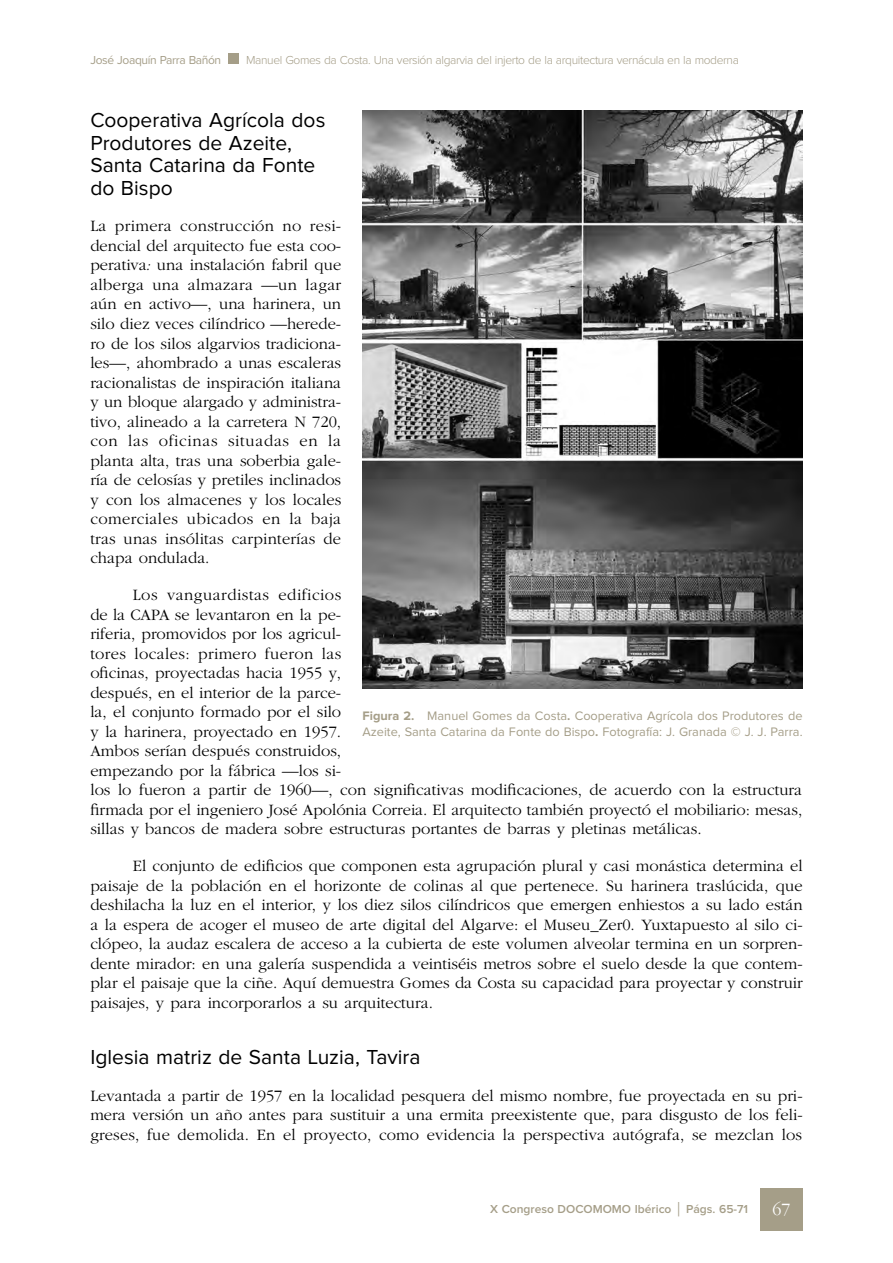
<style>
.page{position:relative;width:893px;height:1263px;background:#fff}
.page>*{position:absolute;margin:0;border:0;box-sizing:border-box;transform-origin:0 0}
._07-TIT_1{font:21px/22.5px "Proxima Nova";color:#000}
.t1{font:300 18px "Garamond";color:#fff}
._08-TEX_GENERAL{font:300 16.5px/19.5px "Garamond";color:#000}
._09-TEXT_GENERAL_PRI{font:300 16.5px/19.5px "Garamond";letter-spacing:.01em;color:#000;text-align:justify}
._09-pie_figura{font:12.75px/15.8px "Proxima Nova";color:#a59e88}
.t2{font:300 12px "Proxima Nova";letter-spacing:-.03em;color:#a59e88}
.t3{font:600 12px "Proxima Nova";color:#a59e88}
.t4{font:12px "Proxima Nova";letter-spacing:-.03em;color:#a59e88}
.s1{font-style:italic}
.s2{font-weight:700}
.s3{font-size:20.4px}
</style>
<div class="page">
<div style="left:228px;top:53px;width:11px;height:11px;background:#a59e88"></div>
<div style="left:760px;top:1188px;width:43px;height:42px;background:#a59e88"></div>
<img style="left:362px;top:111px;width:441px;height:577px">
<p class="t4" style="left:90px;top:54px;width:132px">José Joaquín Parra Bañón</p>
<p class="t2" style="left:246px;top:54px;width:494px">Manuel Gomes da Costa. Una versión algarvia del injerto de la arquitectura vernácula en la moderna</p>
<p class="_07-TIT_1" style="left:90px;top:110px;width:237px">Cooperativa Agrícola dos<br>Produtores de Azeite,<br>Santa Catarina da Fonte do Bispo</p>
<p class="_09-TEXT_GENERAL_PRI" style="left:90px;top:217px;width:253px">La primera construcción no resi&shy;dencial del arquitecto fue esta coo&shy;perativa<span class="s1">:</span> una instalación fabril que alberga una almazara —un lagar aún en activo—, una harinera, un silo diez veces cilíndrico —herede&shy;ro de los silos algarvios tradiciona&shy;les—, ahombrado a unas escaleras racionalistas de inspiración italiana y un bloque alargado y administra&shy;tivo, alineado a la carretera N 720, con las oficinas situadas en la planta alta, tras una soberbia gale&shy;ría de celosías y pretiles inclinados y con los almacenes y los locales comerciales ubicados en la baja tras unas insólitas carpinterías de chapa ondulada.</p>
<p class="_08-TEX_GENERAL" style="left:90px;top:585px;width:713px;text-indent:43px">Los vanguardistas edificios<br>de la CAPA se levantaron en la pe-<br>riferia, promovidos por los agricul-<br>tores locales: primero fueron las<br>oficinas, proyectadas hacia 1955 y,<br>después, en el interior de la parce-<br>la, el conjunto formado por el silo<br>y la harinera, proyectado en 1957.<br>Ambos serían después construidos,<br>empezando por la fábrica —los si-<br>los lo fueron a partir de 1960—, con significativas modificaciones, de acuerdo con la estructura firmada por el ingeniero José Apolónia Correia. El arquitecto también proyectó el mobiliario: mesas, sillas y bancos de madera sobre estructuras portantes de barras y pletinas metálicas.</p>
<p class="_08-TEX_GENERAL" style="left:90px;top:856px;width:714px;text-align:justify;text-indent:43px">El conjunto de edificios que componen esta agrupación plural y casi monástica determina el paisaje de la población en el horizonte de colinas al que pertenece. Su harinera traslúcida, que deshilacha la luz en el interior, y los diez silos cilíndricos que emergen enhiestos a su lado están a la espera de acoger el museo de arte digital del Algarve: el Museu_Zer0. Yuxtapuesto al silo ci&shy;clópeo, la audaz escalera de acceso a la cubierta de este volumen alveolar termina en un sorpren&shy;dente mirador: en una galería suspendida a veintiséis metros sobre el suelo desde la que contem&shy;plar el paisaje que la ciñe. Aquí demuestra Gomes da Costa su capacidad para proyectar y construir paisajes, y para incorporarlos a su arquitectura.</p>
<p class="_07-TIT_1" style="left:90px;top:1047px;width:332px">Iglesia matriz de Santa Luzia, Tavira</p>
<p class="_09-TEXT_GENERAL_PRI" style="left:90px;top:1086px;width:714px">Levantada a partir de 1957 en la localidad pesquera del mismo nombre, fue proyectada en su pri&shy;mera versión un año antes para sustituir a una ermita preexistente que, para disgusto de los feli&shy;greses, fue demolida. En el proyecto, como evidencia la perspectiva autógrafa, se mezclan los</p>
<p class="_09-pie_figura" style="left:362px;top:709px;width:442px"><span class="s2">Figura 2.</span> Manuel Gomes da Costa<span class="s2">.</span> Cooperativa Agrícola dos Produtores de<br>Azeite, Santa Catarina da Fonte do Bispo<span class="s2">.</span> Fotografía: J. Granada © J. J. Parra.</p>
<p class="t3" style="left:490px;top:1204px;width:260px">X Congreso DOCOMOMO Ibérico <span class="s3">|</span> Págs. 65-71</p>
<p class="t1" style="left:772px;top:1199px;width:19px">67</p>
</div>
